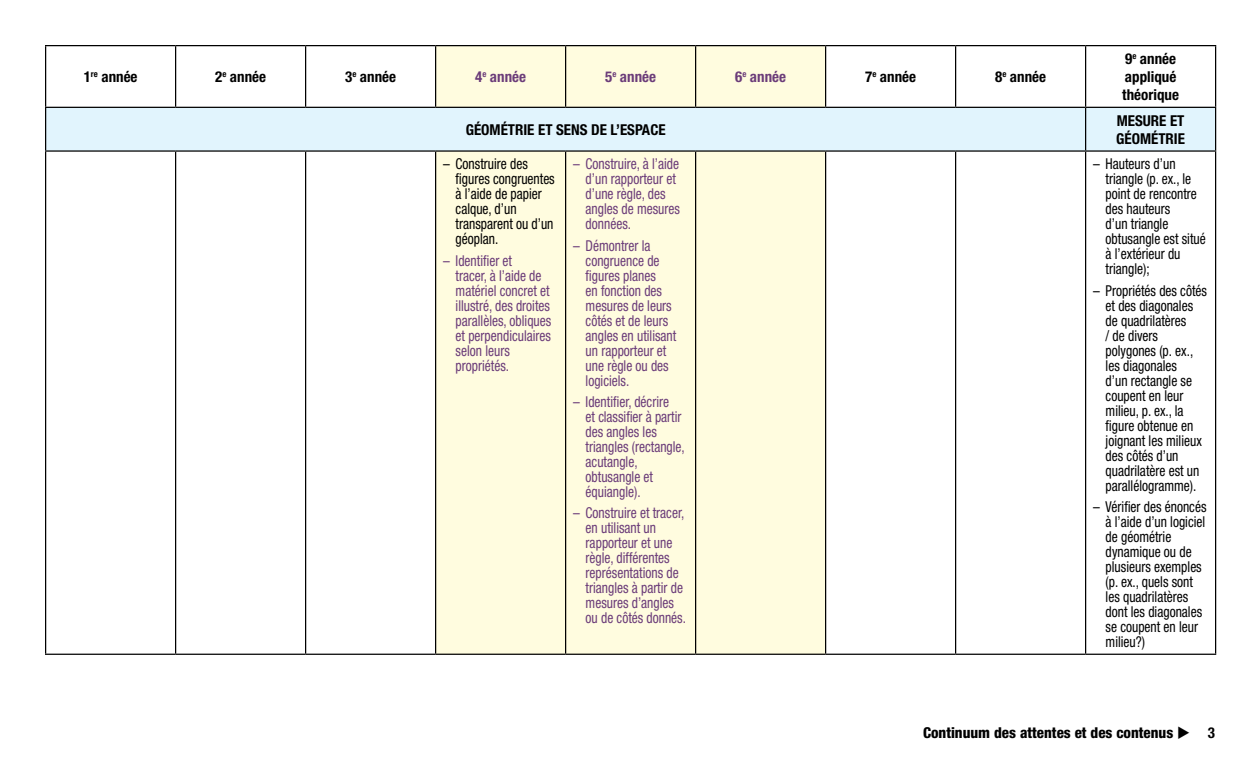
<style>
.page{position:relative;width:1260px;height:765px;background:#fff}
.page>*{position:absolute;margin:0;border:0;box-sizing:border-box;transform-origin:0 0}
.t1{font:condensed 15px/15px "Helvetica Neue LT Std";color:#6b3c79;scale:.9 1}
.t2{font:condensed 15px/15px "Helvetica Neue LT Std";color:#000;scale:.9 1}
.t3{font:700 condensed 15px/18px "Helvetica Neue LT Std";color:#000}
.t4{font:800 condensed 15px "Helvetica Neue LT Std";color:#000}
.t5{font:700 condensed 15px "Helvetica Neue LT Std";color:#6b3c79}
.s1{font-weight:700}
</style>
<div class="page">
<div style="left:436px;top:46px;width:389px;height:608px;background:#fffcdf"></div>
<div style="left:46px;top:108px;width:1169px;height:42px;background:#e1f4fd"></div>
<hr style="left:45px;top:45px;width:131px;height:1px;background:#000">
<hr style="left:45px;top:46px;width:1px;height:61px;background:#000">
<hr style="left:176px;top:45px;width:130px;height:1px;background:#000">
<hr style="left:175px;top:46px;width:1px;height:61px;background:#000">
<hr style="left:306px;top:45px;width:130px;height:1px;background:#000">
<hr style="left:305px;top:46px;width:1px;height:61px;background:#000">
<hr style="left:436px;top:45px;width:130px;height:1px;background:#000">
<hr style="left:435px;top:46px;width:1px;height:61px;background:#000">
<hr style="left:566px;top:45px;width:130px;height:1px;background:#000">
<hr style="left:565px;top:46px;width:1px;height:61px;background:#000">
<hr style="left:696px;top:45px;width:130px;height:1px;background:#000">
<hr style="left:695px;top:46px;width:1px;height:61px;background:#000">
<hr style="left:826px;top:45px;width:130px;height:1px;background:#000">
<hr style="left:825px;top:46px;width:1px;height:61px;background:#000">
<hr style="left:956px;top:45px;width:130px;height:1px;background:#000">
<hr style="left:955px;top:46px;width:1px;height:61px;background:#000">
<hr style="left:1086px;top:45px;width:130px;height:1px;background:#000">
<hr style="left:1085px;top:46px;width:1px;height:61px;background:#000">
<hr style="left:1215px;top:46px;width:1px;height:61px;background:#000">
<hr style="left:45px;top:152px;width:1px;height:502px;background:#000">
<hr style="left:175px;top:152px;width:1px;height:502px;background:#000">
<hr style="left:305px;top:152px;width:1px;height:502px;background:#000">
<hr style="left:435px;top:152px;width:1px;height:502px;background:#000">
<hr style="left:565px;top:152px;width:1px;height:502px;background:#000">
<hr style="left:695px;top:152px;width:1px;height:502px;background:#000">
<hr style="left:825px;top:152px;width:1px;height:502px;background:#000">
<hr style="left:955px;top:152px;width:1px;height:502px;background:#000">
<hr style="left:1085px;top:152px;width:1px;height:502px;background:#000">
<hr style="left:1215px;top:152px;width:1px;height:502px;background:#000">
<hr style="left:45px;top:654px;width:131px;height:1px;background:#000">
<hr style="left:176px;top:654px;width:130px;height:1px;background:#000">
<hr style="left:306px;top:654px;width:130px;height:1px;background:#000">
<hr style="left:436px;top:654px;width:130px;height:1px;background:#000">
<hr style="left:566px;top:654px;width:130px;height:1px;background:#000">
<hr style="left:696px;top:654px;width:130px;height:1px;background:#000">
<hr style="left:826px;top:654px;width:130px;height:1px;background:#000">
<hr style="left:956px;top:654px;width:130px;height:1px;background:#000">
<hr style="left:1086px;top:654px;width:130px;height:1px;background:#000">
<hr style="left:45px;top:107px;width:131px;height:1px;background:#000">
<hr style="left:45px;top:108px;width:1px;height:42px;background:#000">
<hr style="left:176px;top:107px;width:130px;height:1px;background:#000">
<hr style="left:306px;top:107px;width:130px;height:1px;background:#000">
<hr style="left:436px;top:107px;width:130px;height:1px;background:#000">
<hr style="left:566px;top:107px;width:130px;height:1px;background:#000">
<hr style="left:696px;top:107px;width:130px;height:1px;background:#000">
<hr style="left:826px;top:107px;width:130px;height:1px;background:#000">
<hr style="left:956px;top:107px;width:130px;height:1px;background:#000">
<hr style="left:1086px;top:107px;width:130px;height:1px;background:#000">
<hr style="left:1085px;top:108px;width:1px;height:42px;background:#000">
<hr style="left:1215px;top:108px;width:1px;height:42px;background:#000">
<hr style="left:45px;top:150px;width:131px;height:2px;background:#000">
<hr style="left:176px;top:150px;width:130px;height:2px;background:#000">
<hr style="left:306px;top:150px;width:130px;height:2px;background:#000">
<hr style="left:436px;top:150px;width:130px;height:2px;background:#000">
<hr style="left:566px;top:150px;width:130px;height:2px;background:#000">
<hr style="left:696px;top:150px;width:130px;height:2px;background:#000">
<hr style="left:826px;top:150px;width:130px;height:2px;background:#000">
<hr style="left:956px;top:150px;width:130px;height:2px;background:#000">
<hr style="left:1086px;top:150px;width:130px;height:2px;background:#000">
<p class="t3" style="left:84px;top:67px;width:55px">1<sup>re</sup> année</p>
<p class="t3" style="left:215px;top:67px;width:52px">2<sup>e</sup> année</p>
<p class="t3" style="left:345px;top:67px;width:52px">3<sup>e</sup> année</p>
<p class="t5" style="left:475px;top:67px;width:52px">4<sup>e</sup> année</p>
<p class="t5" style="left:605px;top:67px;width:52px">5<sup>e</sup> année</p>
<p class="t5" style="left:735px;top:67px;width:52px">6<sup>e</sup> année</p>
<p class="t3" style="left:865px;top:67px;width:52px">7<sup>e</sup> année</p>
<p class="t3" style="left:995px;top:67px;width:52px">8<sup>e</sup> année</p>
<p class="t3" style="left:1122px;top:49px;width:58px">9<sup>e</sup> année appliqué théorique</p>
<p class="t3" style="left:466px;top:120px;width:201px">GÉOMÉTRIE ET SENS DE L’ESPACE</p>
<p class="t3" style="left:1116px;top:111px;width:70px">MESURE ET<br>GÉOMÉTRIE</p>
<p class="t2" style="left:456px;top:156px;width:112px;text-indent:-13px">– Construire des figures congruentes à l’aide de papier calque, d’un transparent ou d’un géoplan.</p>
<p class="t1" style="left:456px;top:253px;width:108px;text-indent:-13px">– Identifier et<br>tracer, à l’aide de matériel concret et illustré, des droites parallèles, obliques et perpendiculaires selon leurs propriétés.</p>
<p class="t1" style="left:586px;top:156px;width:106px;text-indent:-13px">– Construire, à l’aide d’un rapporteur et d’une règle, des angles de mesures données.</p>
<p class="t1" style="left:586px;top:238px;width:102px;text-indent:-13px">– Démontrer la congruence de figures planes<br>en fonction des mesures de leurs côtés et de leurs angles en utilisant un rapporteur et une règle ou des logiciels.</p>
<p class="t1" style="left:586px;top:394px;width:112px;text-indent:-13px">– Identifier, décrire<br>et classifier à partir des angles les triangles (rectangle, acutangle, obtusangle et équiangle).</p>
<p class="t1" style="left:586px;top:505px;width:113px;text-indent:-13px">– Construire et tracer, en utilisant un rapporteur et une règle, différentes représentations de triangles à partir de mesures d’angles ou de côtés donnés.</p>
<p class="t2" style="left:1106px;top:156px;width:113px;text-indent:-13px">– Hauteurs d’un triangle (p. ex., le point de rencontre des hauteurs<br>d’un triangle obtusangle est situé à l’extérieur du triangle);</p>
<p class="t2" style="left:1106px;top:283px;width:114px;text-indent:-13px">– Propriétés des côtés et des diagonales de quadrilatères<br>/ de divers polygones (p. ex., les diagonales<br>d’un rectangle se coupent en leur milieu, p. ex., la figure obtenue en joignant les milieux des côtés d’un quadrilatère est un parallélogramme).</p>
<p class="t2" style="left:1106px;top:499px;width:114px;text-indent:-13px">– Vérifier des énoncés à l’aide d’un logiciel de géométrie dynamique ou de plusieurs exemples (p. ex., quels sont les quadrilatères dont les diagonales se coupent en leur milieu?)</p>
<p class="t4" style="left:923px;top:724px;width:294px">Continuum des attentes et des contenus ◆ <span class="s1">3</span></p>
</div>
